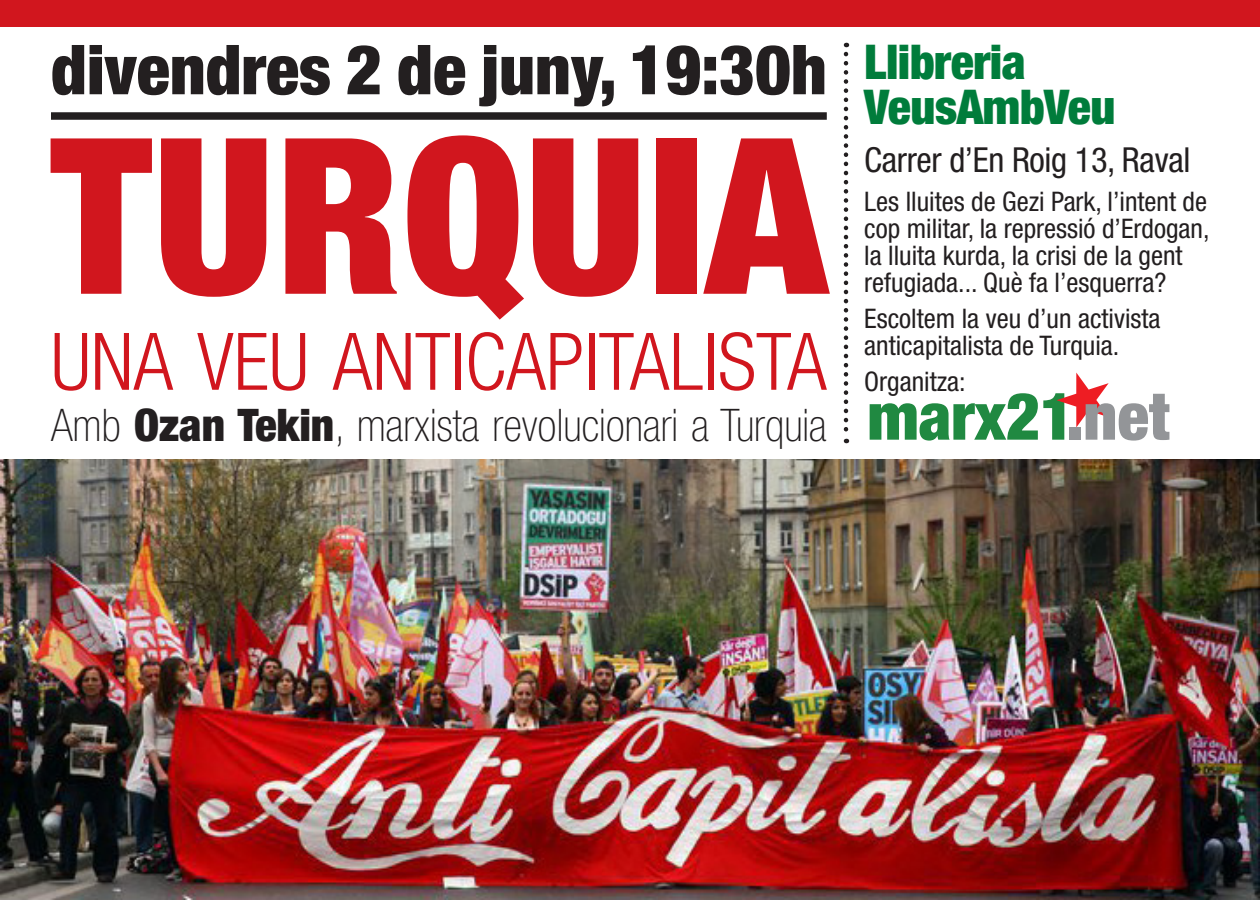
<style>
.page{position:relative;width:1260px;height:900px;background:#fff}
.page>*{position:absolute;margin:0;border:0;box-sizing:border-box;transform-origin:0 0}
.Títol_2{font:900 condensed 217.5px "Helvetica Neue LT Std";letter-spacing:.01em;color:#d1161e}
.Títol_2-2{font:300 condensed 79.5px "Helvetica Neue LT Std";color:#d1161e}
.Títol_3{font:900 condensed 69px "Helvetica Neue LT Std";color:#231f20}
.t1{font:900 condensed 65.55px "Helvetica Neue LT Std";color:#208941}
.Títol_2-3{font:900 condensed 48px/45px "Helvetica Neue LT Std";letter-spacing:-.01em;color:#007c3b}
.Títol_2-4{font:100 condensed 45px "Helvetica Neue LT Std";color:#231f20}
.Títol_2-5{font:condensed 34.5px "Helvetica Neue LT Std";letter-spacing:-.01em;color:#231f20}
.Text{font:condensed 27px/27px "Helvetica Neue LT Std";color:#231f20}
.s1{font-weight:900}
.s2{color:#939598}
</style>
<div class="page">
<img style="left:1px;top:459px;width:1259px;height:441px">
<div style="left:51px;top:112px;width:776px;height:8px;background:#231f20"></div>
<svg style="left:1056px;top:373px;width:53px;height:54px"></svg>
<div style="left:0;top:0;width:1260px;height:27px;background:#d1161e"></div>
<svg style="left:844px;top:54px;width:4px;height:389px"></svg>
<p class="Títol_3" style="left:51px;top:27px;width:777px">divendres 2 de juny, 19:30h</p>
<p class="Títol_2" style="left:51px;top:82px;width:778px">TURQUIA</p>
<p class="Títol_2-2" style="left:51px;top:316px;width:777px">UNA VEU ANTICAPITALISTA</p>
<p class="Títol_2-4" style="left:51px;top:400px;width:777px">Amb <span class="s1">Ozan Tekin</span>, marxista revolucionari a Turquia</p>
<p class="Títol_2-3" style="left:864px;top:39px;width:253px">Llibreria<br>VeusAmbVeu</p>
<p class="Títol_2-5" style="left:864px;top:140px;width:328px">Carrer d’En Roig 13, Raval</p>
<p class="Text" style="left:864px;top:188px;width:347px">Les lluites de Gezi Park, l’intent de cop militar, la repressió d’Erdogan, la lluita kurda, la crisi de la gent refugiada... Què fa l’esquerra?</p>
<p class="Text" style="left:864px;top:305px;width:298px">Escoltem la veu d’un activista anticapitalista de Turquia.</p>
<p class="Text" style="left:864px;top:368px;width:103px">Organitza:</p>
<p class="t1" style="left:868px;top:376px;width:303px">marx21<span class="s2">.net</span></p>
</div>
